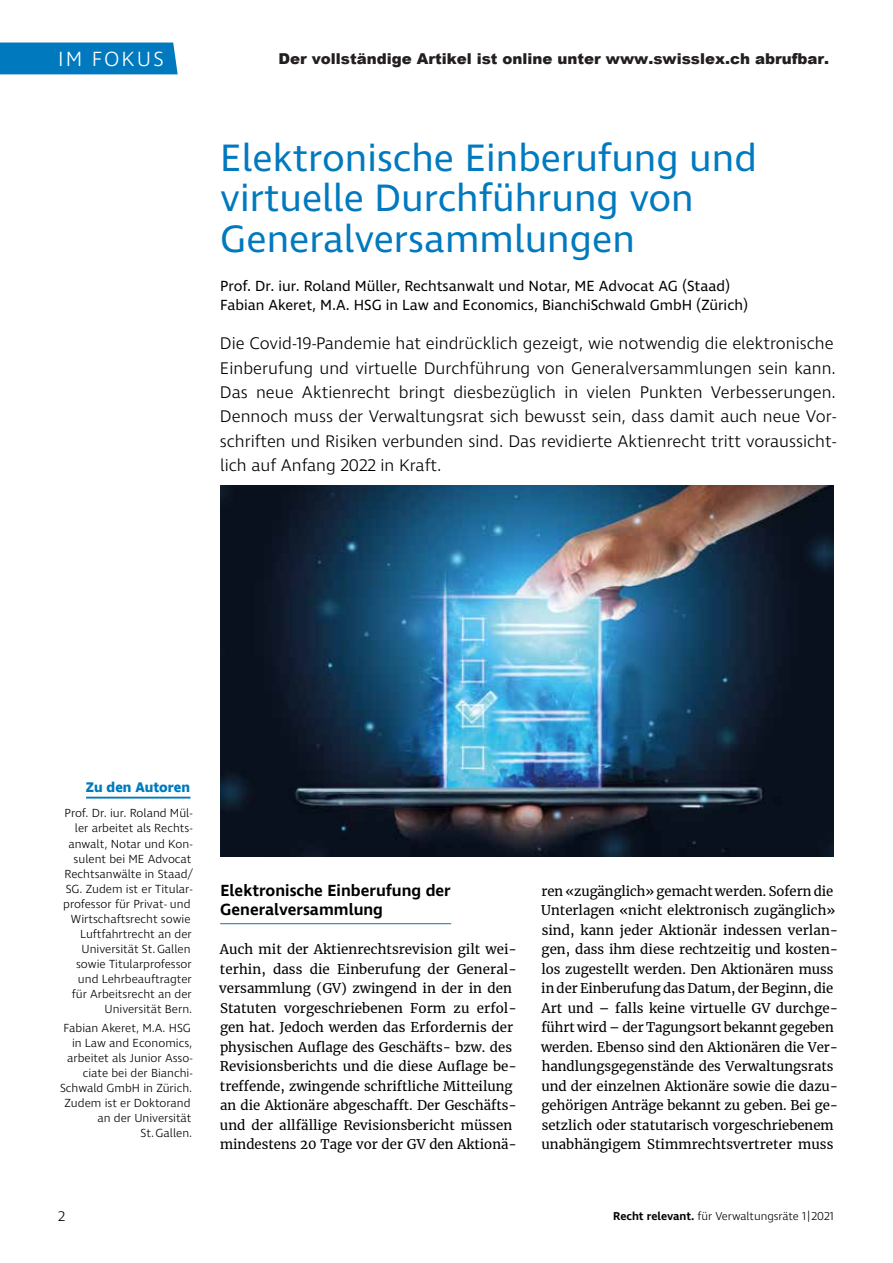
<style>
.page{position:relative;width:893px;height:1263px;background:#fff}
.page>*{position:absolute;margin:0;border:0;box-sizing:border-box;transform-origin:0 0}
.t1{font:39px/40.5px "Ingra";color:#0079be}
.t2{font:300 21px "Ingra";letter-spacing:.1em;color:#fff}
.t3{font:300 17.25px/24.3px "Ingra";color:#000}
.t4{font:600 16.5px/19.5px "Ingra";color:#000}
.t5{font:15px/19.5px "Ingra";color:#000}
.t6{font:900 15px "Arial";color:#231f20}
.t7{font:700 14.25px "Ingra";color:#0079be}
.t8{font:300 14.25px "Ingra";color:#000}
.t9{font:13.2px/19.5px "Merriweather";color:#000}
.t10{font:300 12px/15px "Ingra";color:#000;text-align:right}
.t11{font:300 11.7px "Ingra";color:#000}
.s1{font-weight:600}
</style>
<div class="page">
<hr style="left:220px;top:923px;width:231px;height:1px;background:#0079be">
<div style="left:0;top:43px;width:178px;height:31px;background:#0079be"></div>
<img style="left:220px;top:486px;width:613px;height:370px">
<hr style="left:86px;top:797px;width:104px;height:1px;background:#0079be">
<h2 class="t2" style="left:58px;top:45px;width:107px">IM FOKUS</h2>
<p class="t6" style="left:278px;top:47px;width:552px">Der vollständige Artikel ist online unter www.swisslex.ch abrufbar.</p>
<h1 class="t1" style="left:220px;top:140px;width:538px">Elektronische Einberufung und virtuelle Durchführung von<br>Generalversammlungen</h1>
<p class="t5" style="left:220px;top:277px;width:530px">Prof. Dr. iur. Roland Müller, Rechtsanwalt und Notar, ME Advocat AG (Staad)<br>Fabian Akeret, M.A. HSG in Law and Economics, BianchiSchwald GmbH (Zürich)</p>
<p class="t3" style="left:220px;top:332px;width:618px">Die Covid-19-Pandemie hat eindrücklich gezeigt, wie notwendig die elektronische Einberufung und virtuelle Durchführung von Generalversammlungen sein kann.<br>Das neue Aktienrecht bringt diesbezüglich in vielen Punkten Verbesserungen.<br>Dennoch muss der Verwaltungsrat sich bewusst sein, dass damit auch neue Vor&shy;schriften und Risiken verbunden sind. Das revidierte Aktienrecht tritt voraussicht&shy;lich auf Anfang 2022 in Kraft.</p>
<p class="t7" style="left:86px;top:778px;width:106px">Zu den Autoren</p>
<p class="t10" style="left:63px;top:806px;width:131px">Prof. Dr. iur. Roland Mül&shy;ler arbeitet als Rechts&shy;anwalt, Notar und Kon&shy;sulent bei ME Advocat<br>Rechtsanwälte in Staad/<br>SG. Zudem ist er Titular&shy;professor für Privat- und<br>Wirtschaftsrecht sowie<br>Luftfahrtrecht an der<br>Universität St.Gallen sowie Titularprofessor und Lehrbeauftragter für Arbeitsrecht an der<br>Universität Bern.</p>
<p class="t10" style="left:60px;top:1021px;width:134px">Fabian Akeret, M.A. HSG in Law and Economics, arbeitet als Junior Asso&shy;ciate bei der Bianchi-<br>Schwald GmbH in Zürich.<br>Zudem ist er Doktorand an der Universität<br>St.Gallen.</p>
<p class="t4" style="left:220px;top:881px;width:232px">Elektronische Einberufung der<br>Generalversammlung</p>
<p class="t9" style="left:219px;top:939px;width:299px">Auch mit der Aktienrechtsrevision gilt wei&shy;terhin, dass die Einberufung der General&shy;versammlung (GV) zwingend in der in den Statuten vorgeschriebenen Form zu erfol&shy;gen hat. Jedoch werden das Erfordernis der physischen Auflage des Geschäfts- bzw. des Revisionsberichts und die diese Auflage be&shy;treffende, zwingende schriftliche Mitteilung an die Aktionäre abgeschafft. Der Geschäfts&shy;und der allfällige Revisionsbericht müssen mindestens 20 Tage vor der GV den Aktionä-</p>
<p class="t9" style="left:541px;top:880px;width:299px">ren «zugänglich» gemacht werden. Sofern die Unterlagen «nicht elektronisch zugänglich» sind, kann jeder Aktionär indessen verlan&shy;gen, dass ihm diese rechtzeitig und kosten&shy;los zugestellt werden. Den Aktionären muss in der Einberufung das Datum, der Beginn, die Art und – falls keine virtuelle GV durchge&shy;führt wird – der Tagungsort bekannt gegeben werden. Ebenso sind den Aktionären die Ver&shy;handlungsgegenstände des Verwaltungsrats und der einzelnen Aktionäre sowie die dazu&shy;gehörigen Anträge bekannt zu geben. Bei ge&shy;setzlich oder statutarisch vorgeschriebenem unabhängigem Stimmrechtsvertreter muss</p>
<p class="t8" style="left:58px;top:1207px;width:8px">2</p>
<p class="t11" style="left:613px;top:1208px;width:222px"><span class="s1">Recht relevant.</span> für Verwaltungsräte 1| 2021</p>
</div>
